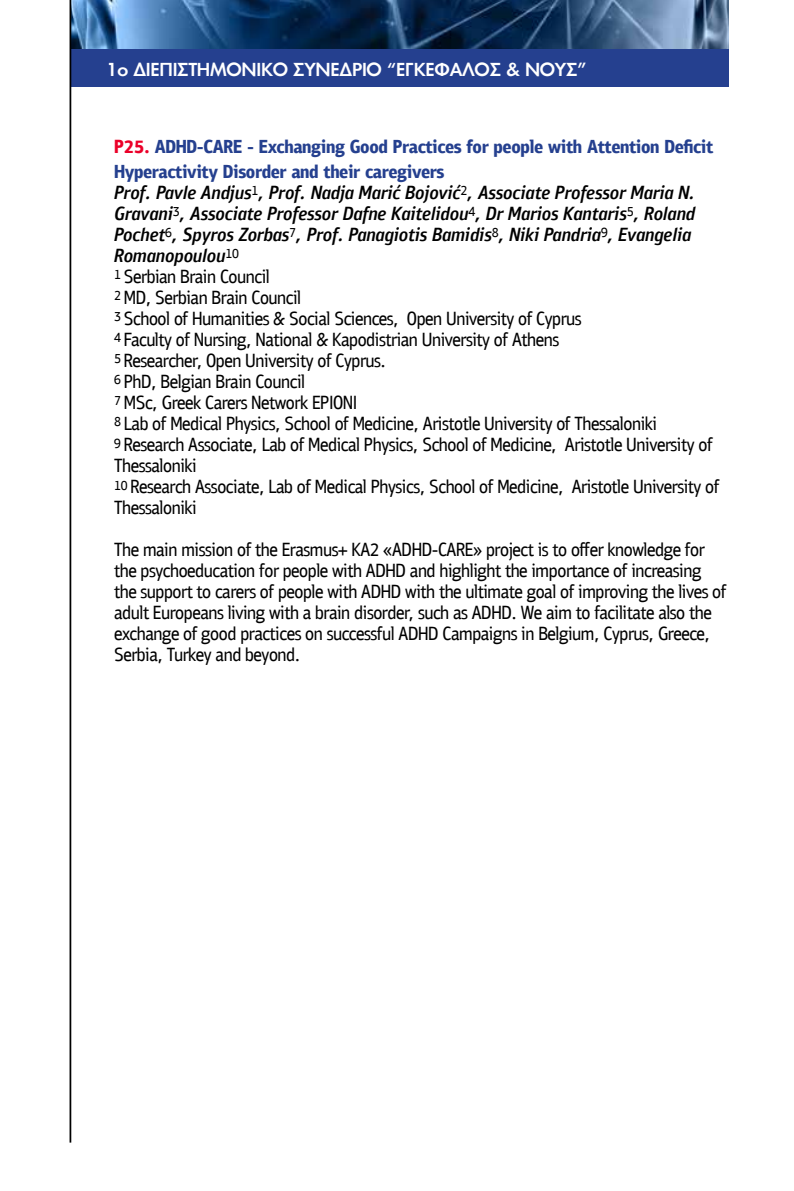
<style>
.page{position:relative;width:794px;height:1191px;background:#fff}
.page>*{position:absolute;margin:0;border:0;box-sizing:border-box;transform-origin:0 0}
.t1{font:19.25px/21px "PF Bulletin Sans Pro";color:#000}
.t2{font:italic 500 19.25px "PF Bulletin Sans Pro";color:#000}
.t3{font:700 19.07px "PF Bulletin Sans Pro";color:#25408f}
.t4{font:500 17.5px "PF Futura Neu";letter-spacing:-.015em;color:#fff}
.t5{font:14px "PF Bulletin Sans Pro";color:#000}
</style>
<div class="page">
<img style="left:71px;top:0;width:658px;height:50px">
<div style="left:70px;top:50px;width:659px;height:37px;background:#25408f"></div>
<hr style="left:70px;top:0;width:1px;height:1142px;background:#000">
<p class="t4" style="left:106px;top:57px;width:482px">1o ΔΙΕΠΙΣΤΗΜΟΝΙΚΟ ΣΥΝΕΔΡΙΟ “ΕΓΚΕΦΑΛΟΣ &amp; ΝΟΥΣ”</p>
<p class="t3" style="left:425px;top:136px;width:58px">▼ ▲ □</p>
<p class="t3" style="left:566px;top:136px;width:95px">▼ ▼▼ ■▼ □■</p>
<p class="t3" style="left:175px;top:160px;width:35px">▼❖▼</p>
<p class="t2" style="left:130px;top:181px;width:123px">□ ❖● ■ ◆▲</p>
<p class="t2" style="left:415px;top:181px;width:34px">□□❖</p>
<p class="t2" style="left:488px;top:181px;width:54px">▲▲□ ▼</p>
<p class="t2" style="left:571px;top:181px;width:50px">□ ▲▲□</p>
<p class="t2" style="left:140px;top:202px;width:115px">❖■✓ ▲▲□ ▼</p>
<p class="t2" style="left:283px;top:202px;width:50px">□ ▲▲□</p>
<p class="t2" style="left:368px;top:202px;width:108px">■ ▼ ● □◆✔</p>
<p class="t2" style="left:542px;top:202px;width:86px">□▲ ■▼ ▲</p>
<p class="t2" style="left:653px;top:202px;width:34px">□● ■</p>
<p class="t2" style="left:217px;top:223px;width:41px">□▲ □</p>
<p class="t2" style="left:366px;top:223px;width:62px">■ □▼▲</p>
<p class="t2" style="left:561px;top:223px;width:11px">■</p>
<p class="t2" style="left:627px;top:223px;width:51px">❖■ ●</p>
<p class="t2" style="left:124px;top:244px;width:103px">□ ■□ □◆●□◆</p>
<p class="t1" style="left:167px;top:266px;width:104px">■ ■ □◆■ ●</p>
<p class="t1" style="left:199px;top:287px;width:104px">■ ■ □◆■ ●</p>
<p class="t5" style="left:114px;top:309px;width:157px">✓ □□● □ ★◆ ■▼ ▲</p>
<p class="t1" style="left:433px;top:308px;width:96px">■ ■❖ ▲▼ □</p>
<p class="t5" style="left:114px;top:330px;width:125px">✔ ◆●▼ □ ◆ ▲■</p>
<p class="t1" style="left:273px;top:329px;width:41px">▼□■ ●</p>
<p class="t1" style="left:358px;top:329px;width:203px">□ ▲▼ ■ ■❖ ▲▼ □ ▼ ■▲</p>
<p class="t1" style="left:232px;top:350px;width:96px">■ ■❖ ▲▼ □</p>
<p class="t1" style="left:242px;top:371px;width:64px">■ □◆■ ●</p>
<p class="t1" style="left:241px;top:392px;width:56px">▲ ▼ □</p>
<p class="t1" style="left:218px;top:413px;width:59px">● ▲ ▲</p>
<p class="t1" style="left:310px;top:413px;width:35px">□□● □</p>
<p class="t1" style="left:397px;top:413px;width:170px">■ ▲▼□▼● ■ ❖ ▲ ▼ □</p>
<p class="t1" style="left:599px;top:413px;width:43px">▲▲ ●□■</p>
<p class="t1" style="left:198px;top:434px;width:48px">▲▲□ ▼</p>
<p class="t1" style="left:356px;top:434px;width:59px">● ▲ ▲</p>
<p class="t1" style="left:447px;top:434px;width:35px">□□● □</p>
<p class="t1" style="left:534px;top:434px;width:174px">■ ▲▼□▼● ■ ❖ ▲ ▼ □</p>
<p class="t1" style="left:147px;top:455px;width:35px;text-indent:-8px">▲▲ ●□■ ▲</p>
<p class="t1" style="left:205px;top:476px;width:48px">▲▲□ ▼</p>
<p class="t1" style="left:363px;top:476px;width:59px">● ▲ ▲</p>
<p class="t1" style="left:454px;top:476px;width:35px">□□● □</p>
<p class="t1" style="left:541px;top:476px;width:174px">■ ▲▼□▼● ■ ❖ ▲ ▼ □</p>
<p class="t1" style="left:139px;top:497px;width:43px">▲▲ ●□■</p>
<p class="t1" style="left:168px;top:539px;width:94px">■ ▲▲ □■ □ ▼</p>
<p class="t1" style="left:303px;top:539px;width:36px">▲ ◆▲</p>
<p class="t1" style="left:500px;top:539px;width:81px">□ ▼ ▲ ▼□ □</p>
<p class="t1" style="left:615px;top:539px;width:34px">■□ ●</p>
<p class="t1" style="left:114px;top:560px;width:161px">▼ ▲ □◆▼□■ □</p>
<p class="t1" style="left:347px;top:560px;width:81px">▼ ★ ■</p>
<p class="t1" style="left:470px;top:560px;width:43px">● ▼ ▼</p>
<p class="t1" style="left:557px;top:560px;width:89px">□▼■ □ ■</p>
<p class="t1" style="left:114px;top:581px;width:99px">▼ ▲◆ □▼ ▼□</p>
<p class="t1" style="left:420px;top:581px;width:65px">▼ ▼ ◆●▼</p>
<p class="t1" style="left:509px;top:581px;width:62px">▼ □ ● □</p>
<p class="t1" style="left:609px;top:581px;width:113px">□❖■ ▼ ●❖ ▲ □</p>
<p class="t1" style="left:131px;top:602px;width:55px">◆●▼ ◆ □</p>
<p class="t1" style="left:208px;top:602px;width:49px">■▲ ●❖■</p>
<p class="t1" style="left:341px;top:602px;width:43px">■ ▲□</p>
<p class="t1" style="left:619px;top:602px;width:78px">●▼ ▼ ●▲□ ▼</p>
<p class="t1" style="left:153px;top:623px;width:76px">■ □ □□</p>
<p class="t1" style="left:270px;top:623px;width:160px">▼ ▲ □■ ▲◆ ▲▲ ◆● ★</p>
<p class="t1" style="left:502px;top:623px;width:81px">■▲ ■ ● ◆</p>
</div>
